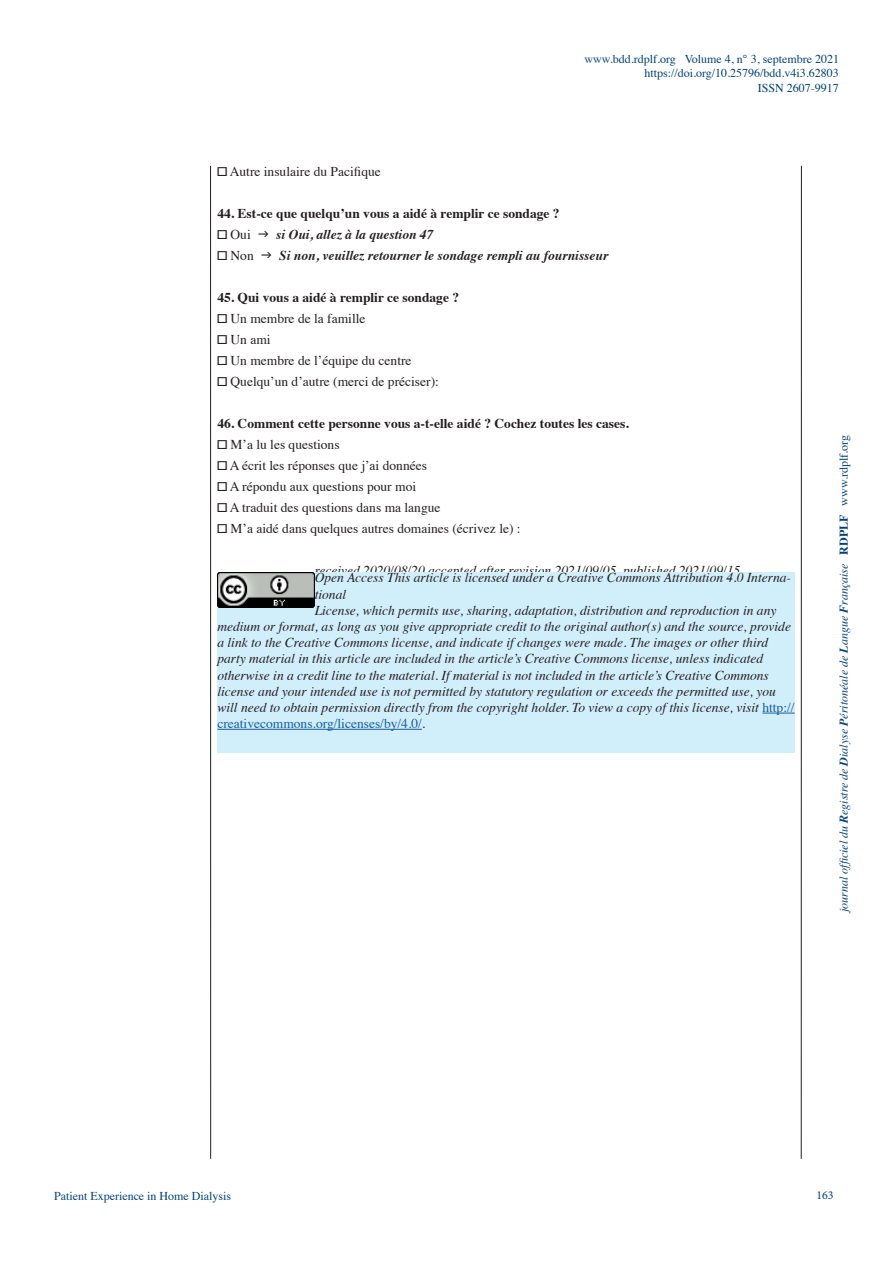
<style>
.page{position:relative;width:893px;height:1263px;background:#fff}
.page>*{position:absolute;margin:0;border:0;box-sizing:border-box;transform-origin:0 0}
.Body_Text{font:italic 13.5px/16.2px "Times";color:#231f20}
.Body_Text-2{font:13.5px "Times";color:#231f20}
.Body_Text-3{font:700 13.5px "Times";color:#231f20}
.Body_Text-4{font:italic 700 13.5px "Times";color:#231f20}
.t1{font:12px "Times";color:#004279}
.t2{font:italic 12px "Times";color:#004279}
.t3{font:12px "Minion Pro";color:#004279}
.s1{font-style:normal;color:#175d9e}
.s2{font-weight:700}
.s3{font-weight:700;font-style:normal}
.s4{font-style:normal}
</style>
<div class="page">
<hr style="left:210px;top:166px;width:1px;height:993px;background:#231f20">
<hr style="left:801px;top:166px;width:1px;height:993px;background:#231f20">
<div style="left:217px;top:572px;width:578px;height:180px;background:#d1eefb"></div>
<hr style="left:762px;top:713px;width:33px;height:1px;background:#175d9e">
<hr style="left:217px;top:729px;width:205px;height:1px;background:#175d9e">
<img style="left:217px;top:572px;width:97px;height:35px">
<p class="t1" style="left:585px;top:48px;width:256px">www.bdd.rdplf.org Volume 4, n° 3, septembre 2021</p>
<p class="t1" style="left:644px;top:62px;width:196px">https://doi.org/10.25796/bdd.v4i3.62803</p>
<p class="t1" style="left:758px;top:77px;width:82px">ISSN 2607-9917</p>
<p class="Body_Text-2" style="left:217px;top:159px;width:165px">☐ Autre insulaire du Pacifique</p>
<p class="Body_Text-3" style="left:217px;top:200px;width:344px">44. Est-ce que quelqu’un vous a aidé à remplir ce sondage ?</p>
<p class="Body_Text-2" style="left:217px;top:222px;width:35px">☐ Oui</p>
<p class="Body_Text-4" style="left:276px;top:222px;width:159px">si Oui, allez à la question 47</p>
<p class="Body_Text-2" style="left:217px;top:243px;width:38px">☐ Non</p>
<p class="Body_Text-4" style="left:279px;top:243px;width:330px">Si non, veuillez retourner le sondage rempli au fournisseur</p>
<p class="Body_Text-3" style="left:217px;top:284px;width:243px">45. Qui vous a aidé à remplir ce sondage ?</p>
<p class="Body_Text-2" style="left:217px;top:306px;width:150px">☐ Un membre de la famille</p>
<p class="Body_Text-2" style="left:217px;top:327px;width:55px">☐ Un ami</p>
<p class="Body_Text-2" style="left:217px;top:348px;width:196px">☐ Un membre de l’équipe du centre</p>
<p class="Body_Text-2" style="left:217px;top:369px;width:223px">☐ Quelqu’un d’autre (merci de préciser):</p>
<p class="Body_Text-3" style="left:217px;top:410px;width:413px">46. Comment cette personne vous a-t-elle aidé ? Cochez toutes les cases.</p>
<p class="Body_Text-2" style="left:217px;top:432px;width:124px">☐ M’a lu les questions</p>
<p class="Body_Text-2" style="left:217px;top:453px;width:211px">☐ A écrit les réponses que j’ai données</p>
<p class="Body_Text-2" style="left:217px;top:474px;width:200px">☐ A répondu aux questions pour moi</p>
<p class="Body_Text-2" style="left:217px;top:495px;width:225px">☐ A traduit des questions dans ma langue</p>
<p class="Body_Text-2" style="left:217px;top:516px;width:305px">☐ M’a aidé dans quelques autres domaines (écrivez le) :</p>
<p class="Body_Text" style="left:315px;top:562px;width:427px">received 2020/08/20 accepted after revision 2021/09/05, published 2021/09/15</p>
<p class="Body_Text" style="left:315px;top:569px;width:478px">Open Access This article is licensed under a Creative Commons Attribution 4.0 Interna&shy;tional</p>
<p class="Body_Text" style="left:217px;top:601px;width:579px;text-indent:97px">License, which permits use, sharing, adaptation, distribution and reproduction in any medium or format, as long as you give appropriate credit to the original author(s) and the source, provide a link to the Creative Commons license, and indicate if changes were made. The images or other third party material in this article are included in the article’s Creative Commons license, unless indicated otherwise in a credit line to the material. If material is not included in the article’s Creative Commons license and your intended use is not permitted by statutory regulation or exceeds the permitted use, you will need to obtain permission directly from the copyright holder. To view a copy of this license, visit <span class="s1">http:// creativecommons.org/licenses/by/4.0/</span>.</p>
<p class="t2" style="left:833px;top:912px;width:478px;rotate:-90deg">journal officiel du <span class="s2">R</span>egistre de <span class="s2">D</span>ialyse <span class="s2">P</span>éritonéale de <span class="s2">L</span>angue <span class="s2">F</span>rançaise <span class="s3">RDPLF</span> <span class="s4">www.rdplf.org</span></p>
<p class="t1" style="left:54px;top:1184px;width:179px">Patient Experience in Home Dialysis</p>
<p class="t3" style="left:816px;top:1187px;width:19px">163</p>
</div>
